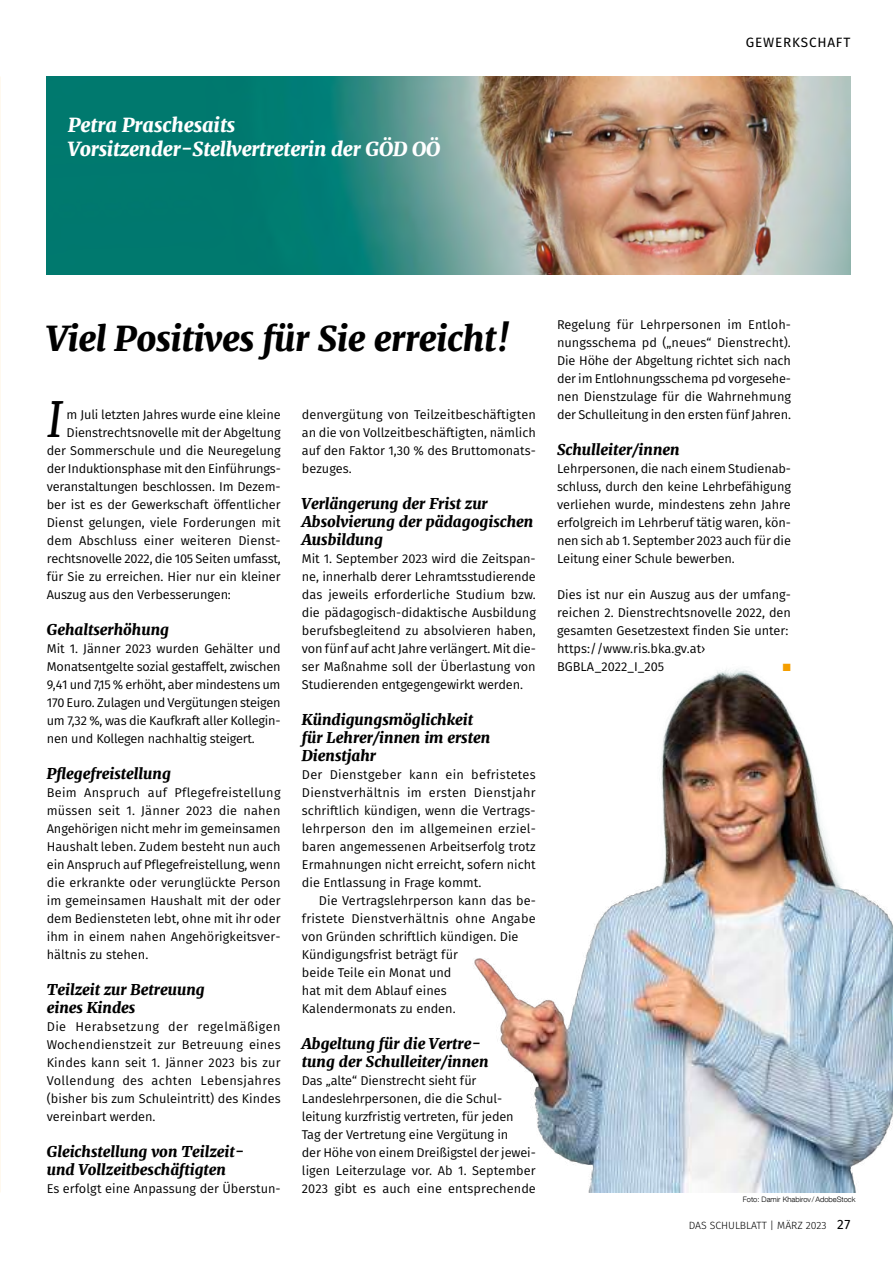
<style>
.page{position:relative;width:893px;height:1263px;background:#fff}
.page>*{position:absolute;margin:0;border:0;box-sizing:border-box;transform-origin:0 0}
.t1{font:italic 47.85px "Merriweather";color:#000}
.t2{font:italic 800 34.5px "Merriweather";letter-spacing:-.01em;color:#000}
.t3{font:italic 800 19.5px/24px "Merriweather";letter-spacing:-.01em;color:#fff}
.t4{font:italic 800 15px/18px "Merriweather";color:#000}
.t5{font:13.5px "Fira Sans";letter-spacing:.06em;color:#000}
.t6{font:12.75px/18px "Fira Sans";letter-spacing:-.005em;color:#000;text-align:justify}
.t7{font:300 10.5px "Fira Sans";color:#000}
.t8{font:10.5px "Zapf Dingbats ITC";color:#f49e00}
.t9{font:300 7.5px "Helvetica Neue LT Com";color:#000}
.s1{font-weight:400;font-size:13.5px}
</style>
<div class="page">
<img style="left:474px;top:669px;width:419px;height:524px">
<img style="left:47px;top:77px;width:803px;height:198px">
<h3 class="t3" style="left:68px;top:113px;width:374px">Petra Praschesaits<br>Vorsitzender-Stellvertreterin der GÖD OÖ</h3>
<p class="t5" style="left:746px;top:33px;width:106px">GEWERKSCHAFT</p>
<h2 class="t2" style="left:47px;top:317px;width:464px">Viel Positives für Sie erreicht!</h2>
<h1 class="t1" style="left:47px;top:390px;width:18px">I</h1>
<p class="t6" style="left:67px;top:406px;width:216px">m Juli letzten Jahres wurde eine kleine</p>
<p class="t6" style="left:67px;top:424px;width:215px">Dienstrechtsnovelle mit der Abgeltung</p>
<p class="t6" style="left:47px;top:442px;width:235px">der Sommerschule und die Neuregelung</p>
<p class="t6" style="left:47px;top:460px;width:236px">der Induktionsphase mit den Einführungs-</p>
<p class="t6" style="left:47px;top:478px;width:235px">veranstaltungen beschlossen. Im Dezem-</p>
<p class="t6" style="left:47px;top:496px;width:235px">ber ist es der Gewerkschaft öffentlicher</p>
<p class="t6" style="left:47px;top:514px;width:235px">Dienst gelungen, viele Forderungen mit</p>
<p class="t6" style="left:47px;top:532px;width:235px">dem Abschluss einer weiteren Dienst-</p>
<p class="t6" style="left:47px;top:550px;width:235px">rechtsnovelle 2022, die 105 Seiten umfasst,</p>
<p class="t6" style="left:47px;top:568px;width:235px">für Sie zu erreichen. Hier nur ein kleiner</p>
<p class="t6" style="left:47px;top:586px;width:186px">Auszug aus den Verbesserungen:</p>
<p class="t4" style="left:47px;top:620px;width:124px">Gehaltserhöhung</p>
<p class="t6" style="left:47px;top:640px;width:235px">Mit 1. Jänner 2023 wurden Gehälter und Monatsentgelte sozial gestaffelt, zwischen 9,41 und 7,15 % erhöht, aber mindestens um 170 Euro. Zulagen und Vergütungen steigen um 7,32 %, was die Kaufkraft aller Kollegin&shy;nen und Kollegen nachhaltig steigert.</p>
<p class="t4" style="left:47px;top:764px;width:126px">Pflegefreistellung</p>
<p class="t6" style="left:47px;top:784px;width:235px">Beim Anspruch auf Pflegefreistellung müssen seit 1. Jänner 2023 die nahen Angehörigen nicht mehr im gemeinsamen Haushalt leben. Zudem besteht nun auch ein Anspruch auf Pflegefreistellung, wenn die erkrankte oder verunglückte Person im gemeinsamen Haushalt mit der oder dem Bediensteten lebt, ohne mit ihr oder ihm in einem nahen Angehörigkeitsver&shy;hältnis zu stehen.</p>
<p class="t4" style="left:47px;top:980px;width:160px">Teilzeit zur Betreuung eines Kindes</p>
<p class="t6" style="left:47px;top:1018px;width:235px">Die Herabsetzung der regelmäßigen Wochendienstzeit zur Betreuung eines Kindes kann seit 1. Jänner 2023 bis zur Vollendung des achten Lebensjahres (bisher bis zum Schuleintritt) des Kindes vereinbart werden.</p>
<p class="t4" style="left:47px;top:1142px;width:199px">Gleichstellung von Teilzeit&shy;und Vollzeitbeschäftigten</p>
<p class="t6" style="left:47px;top:1180px;width:235px">Es erfolgt eine Anpassung der Überstun-</p>
<p class="t6" style="left:302px;top:406px;width:235px">denvergütung von Teilzeitbeschäftigten an die von Vollzeitbeschäftigten, nämlich auf den Faktor 1,30 % des Bruttomonats&shy;bezuges.</p>
<p class="t4" style="left:302px;top:494px;width:233px">Verlängerung der Frist zur<br>Absolvierung der pädagogischen<br>Ausbildung</p>
<p class="t6" style="left:302px;top:550px;width:235px">Mit 1. September 2023 wird die Zeitspan&shy;ne, innerhalb derer Lehramtsstudierende das jeweils erforderliche Studium bzw. die pädagogisch-didaktische Ausbildung berufsbegleitend zu absolvieren haben, von fünf auf acht Jahre verlängert. Mit die&shy;ser Maßnahme soll der Überlastung von Studierenden entgegengewirkt werden.</p>
<p class="t4" style="left:302px;top:710px;width:190px">Kündigungsmöglichkeit für Lehrer/innen im ersten<br>Dienstjahr</p>
<p class="t6" style="left:302px;top:766px;width:235px">Der Dienstgeber kann ein befristetes Dienstverhältnis im ersten Dienstjahr schriftlich kündigen, wenn die Vertrags&shy;lehrperson den im allgemeinen erziel&shy;baren angemessenen Arbeitserfolg trotz Ermahnungen nicht erreicht, sofern nicht die Entlassung in Frage kommt.</p>
<p class="t6" style="left:302px;top:892px;width:235px;text-align:left;text-indent:17px">Die Vertragslehrperson kann das be&shy;fristete Dienstverhältnis ohne Angabe von Gründen schriftlich kündigen. Die<br>Kündigungsfrist beträgt für<br>beide Teile ein Monat und<br>hat mit dem Ablauf eines<br>Kalendermonats zu enden.</p>
<p class="t4" style="left:302px;top:1034px;width:188px">Abgeltung für die Vertre&shy;tung der Schulleiter/innen</p>
<p class="t6" style="left:302px;top:1072px;width:235px;text-align:left">Das „alte“ Dienstrecht sieht für Landeslehrpersonen, die die Schul&shy;leitung kurzfristig vertreten, für jeden<br>Tag der Vertretung eine Vergütung in<br>der Höhe von einem Dreißigstel der jewei&shy;ligen Leiterzulage vor. Ab 1. September 2023 gibt es auch eine entsprechende</p>
<p class="t6" style="left:557px;top:316px;width:236px">Regelung für Lehrpersonen im Entloh&shy;nungsschema pd („neues“ Dienstrecht).<br>Die Höhe der Abgeltung richtet sich nach der im Entlohnungsschema pd vorgesehe&shy;nen Dienstzulage für die Wahrnehmung der Schulleitung in den ersten fünf Jahren.</p>
<p class="t4" style="left:557px;top:440px;width:124px">Schulleiter/innen</p>
<p class="t6" style="left:557px;top:460px;width:235px">Lehrpersonen, die nach einem Studienab&shy;schluss, durch den keine Lehrbefähigung verliehen wurde, mindestens zehn Jahre erfolgreich im Lehrberuf tätig waren, kön&shy;nen sich ab 1. September 2023 auch für die Leitung einer Schule bewerben.</p>
<p class="t6" style="left:557px;top:586px;width:235px;text-align:left">Dies ist nur ein Auszug aus der umfang&shy;reichen 2. Dienstrechtsnovelle 2022, den gesamten Gesetzestext finden Sie unter: https://www.ris.bka.gv.at› BGBLA_2022_I_205</p>
<p class="t8" style="left:783px;top:662px;width:9px">■</p>
<p class="t9" style="left:743px;top:1195px;width:114px">Foto: Damir Khabirov /AdobeStock</p>
<p class="t7" style="left:689px;top:1218px;width:163px">DAS SCHULBLATT | MÄRZ 2023 <span class="s1">27</span></p>
</div>
